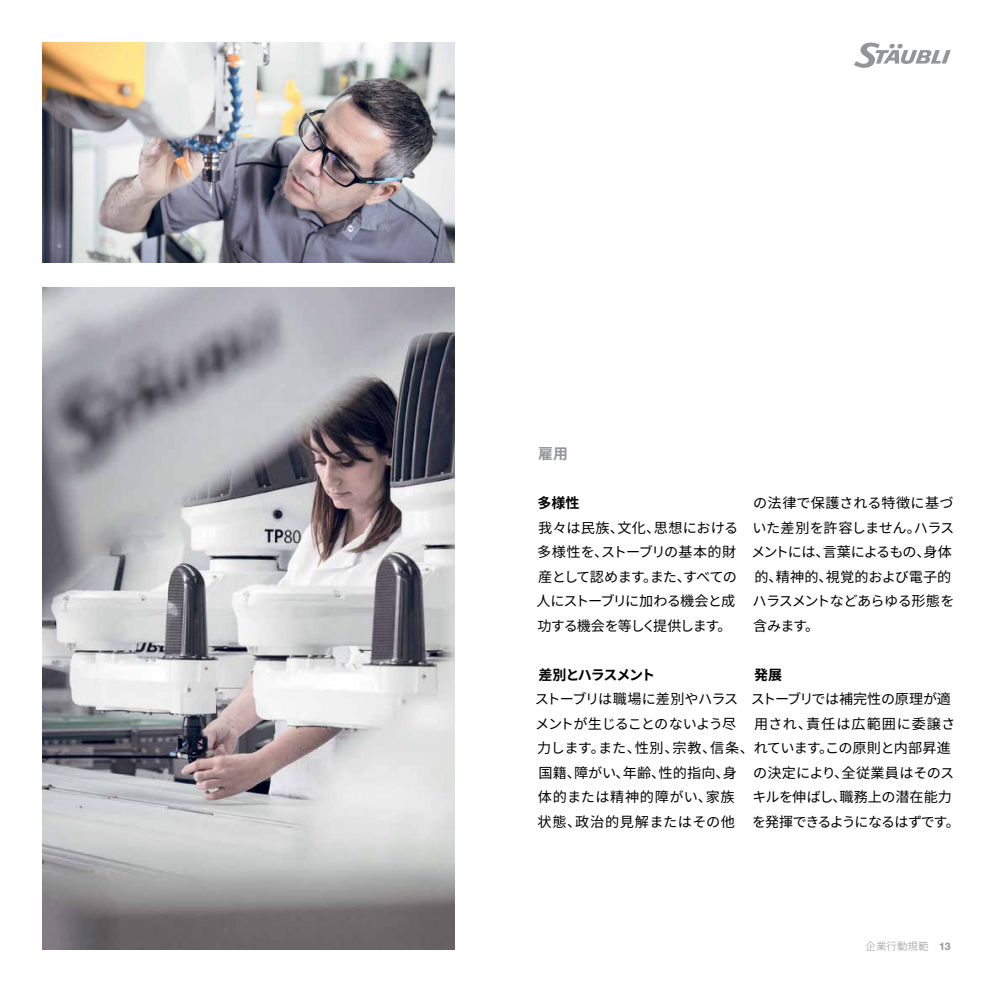
<style>
.page{position:relative;width:993px;height:993px;background:#fff}
.page>*{position:absolute;margin:0;border:0;box-sizing:border-box;transform-origin:0 0}
.t1{font:700 14.88px "Noto Sans CJ Kjp";color:#939598}
.t2{font:14px/24.5px "Noto Sans CJ Kjp";letter-spacing:-.02em;color:#000}
.t3{font:14px/24.5px "Noto Sans CJ Kjp";letter-spacing:-.045em;color:#000}
.t4{font:14px/24.5px "Noto Sans CJ Kjp";letter-spacing:.03em;color:#000}
.t5{font:14px/24.5px "Noto Sans CJ Kjp";letter-spacing:-.055em;color:#000}
.t6{font:14px "Noto Sans CJ Kjp";letter-spacing:-.075em;color:#000}
.t7{font:14px "Noto Sans CJ Kjp";letter-spacing:.005em;color:#000}
.t8{font:700 14px "Noto Sans CJ Kjp";letter-spacing:-.075em;color:#000}
.t9{font:14px "Noto Sans CJ Kjp";letter-spacing:.07em;color:#000}
.t10{font:300 10.5px "Noto Sans CJ Kjp";color:#939598}
.s1{font-family:"Helvetica Neue LT Std";font-weight:700}
</style>
<div class="page">
<img style="left:42px;top:42px;width:412px;height:221px">
<img style="left:42px;top:287px;width:412px;height:662px">
<svg style="left:854px;top:42px;width:96px;height:26px"></svg>
<p class="t1" style="left:538px;top:445px;width:31px">雇用</p>
<p class="t8" style="left:537px;top:495px;width:43px">多様性</p>
<p class="t3" style="left:536px;top:515px;width:203px">我々は民族、文化、思想における多様性を、ストーブリの基本的財産として認めます。また、すべての人にストーブリに加わる機会と成功する機会を等しく提供します。</p>
<p class="t8" style="left:538px;top:666px;width:118px">差別とハラスメント</p>
<p class="t5" style="left:534px;top:687px;width:205px">ストーブリは職場に差別やハラスメントが生じることのないよう尽</p>
<p class="t4" style="left:537px;top:760px;width:201px">国籍、障がい、年齢、性的指向、身体的または精神的障がい、家族状態、政治的見解またはその他</p>
<p class="t2" style="left:750px;top:491px;width:205px">の法律で保護される特徴に基づいた差別を許容しません。ハラスメントには、言葉によるもの、身体的、精神的、視覚的および電子的ハラスメントなどあらゆる形態を含みます。</p>
<p class="t8" style="left:754px;top:666px;width:29px">発展</p>
<p class="t2" style="left:750px;top:687px;width:201px">ストーブリでは補完性の原理が適</p>
<p class="t9" style="left:753px;top:715px;width:203px">用され、責任は広範囲に委譲さ</p>
<p class="t2" style="left:537px;top:736px;width:415px">力します。また、性別、宗教、信条、れています。この原則と内部昇進</p>
<p class="t7" style="left:753px;top:764px;width:203px">の決定により、全従業員はそのス</p>
<p class="t2" style="left:752px;top:785px;width:201px">キルを伸ばし、職務上の潜在能力</p>
<p class="t6" style="left:751px;top:813px;width:209px">を発揮できるようになるはずです。</p>
<p class="t10" style="left:865px;top:939px;width:87px">企業行動規範 <span class="s1">13</span></p>
</div>
